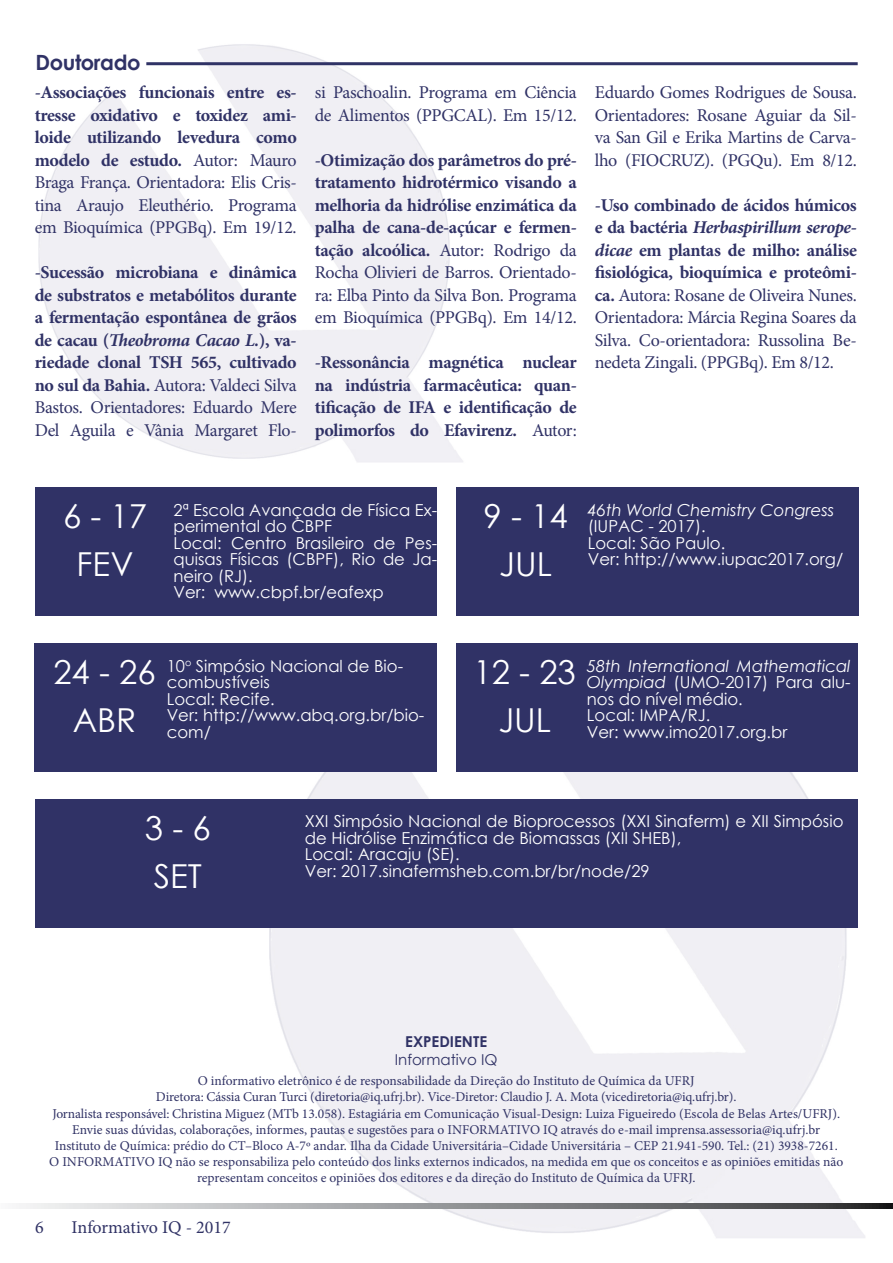
<style>
.page{position:relative;width:893px;height:1263px;background:#fff}
.page>*{position:absolute;margin:0;border:0;box-sizing:border-box;transform-origin:0 0}
.t1{font:33px/48px "Century Gothic";color:#fff;text-align:center}
.t2{font:700 21px "Century Gothic";letter-spacing:-.02em;color:#303266}
.t3{font:18px/22.5px "Minion Pro";letter-spacing:-.02em;color:#303266;text-align:justify}
.t4{font:700 18px/22.5px "Minion Pro";letter-spacing:-.02em;color:#303266;text-align:justify}
.t5{font:18px "Minion Pro";letter-spacing:-.005em;color:#303265}
.t6{font:16.5px/16.5px "Century Gothic";color:#fff}
.t7{font:italic 16.5px "Century Gothic";color:#fff}
.t8{font:15px "Century Gothic";color:#303265}
.t9{font:700 15px "Century Gothic";color:#303265}
.t10{font:13.5px/16.2px "Minion Pro";color:#303265;text-align:center}
.s1{font-weight:600}
.s2{font-weight:700}
.s3{font-style:italic}
.s4{font-weight:400}
.s5{font-weight:700;font-style:italic}
</style>
<div class="page">
<img style="left:34px;top:44px;width:831px;height:1194px">
<svg style="left:19px;top:1203px;width:874px;height:6px;background:#909294"></svg>
<hr style="left:146px;top:62px;width:712px;height:3px;background:#303366">
<div style="left:36px;top:487px;width:401px;height:129px;background:#303266"></div>
<div style="left:456px;top:487px;width:402px;height:129px;background:#303266"></div>
<div style="left:35px;top:643px;width:402px;height:129px;background:#303266"></div>
<div style="left:456px;top:643px;width:401px;height:129px;background:#303266"></div>
<div style="left:35px;top:799px;width:822px;height:129px;background:#303266"></div>
<h2 class="t2" style="left:36px;top:46px;width:107px">Doutorado</h2>
<p class="t3" style="left:35px;top:81px;width:264px"><span class="s1">-</span><span class="s2">Associações funcionais entre es&shy;tresse oxidativo e toxidez ami&shy;loide utilizando levedura como modelo de estudo.</span> Autor: Mauro Braga França. Orientadora: Elis Cris&shy;tina Araujo Eleuthério. Programa em Bioquímica (PPGBq). Em 19/12.</p>
<p class="t4" style="left:35px;top:261px;width:264px"><span class="s1">-</span>Sucessão microbiana e dinâmica de substratos e metabólitos durante a fermentação espontânea de grãos de cacau (<span class="s3">Theobroma Cacao L.</span>), va&shy;riedade clonal TSH 565, cultivado no sul da Bahia. <span class="s4">Autora: Valdeci Silva Bastos. Orientadores: Eduardo Mere Del Aguila e Vânia Margaret Flo-</span></p>
<h3 class="t3" style="left:315px;top:81px;width:264px">si Paschoalin. Programa em Ciência de Alimentos (PPGCAL). Em 15/12.</h3>
<p class="t4" style="left:315px;top:148px;width:264px"><span class="s1">-</span>Otimização dos parâmetros do pré&shy;tratamento hidrotérmico visando a melhoria da hidrólise enzimática da palha de cana-de-açúcar e fermen&shy;tação alcoólica. <span class="s4">Autor: Rodrigo da Rocha Olivieri de Barros. Orientado&shy;ra: Elba Pinto da Silva Bon. Programa em Bioquímica (PPGBq). Em 14/12.</span></p>
<h3 class="t4" style="left:315px;top:351px;width:264px"><span class="s1">-</span>Ressonância magnética nuclear na indústria farmacêutica: quan&shy;tificação de IFA e identificação de polimorfos do Efavirenz. <span class="s4">Autor:</span></h3>
<h3 class="t3" style="left:595px;top:81px;width:264px">Eduardo Gomes Rodrigues de Sousa.<br>Orientadores: Rosane Aguiar da Sil&shy;va San Gil e Erika Martins de Carva&shy;lho (FIOCRUZ). (PGQu). Em 8/12.</h3>
<p class="t3" style="left:595px;top:194px;width:264px"><span class="s1">-</span><span class="s2">Uso combinado de ácidos húmicos e da bactéria</span> <span class="s5">Herbaspirillum serope&shy;dicae</span> <span class="s2">em plantas de milho: análise fisiológica, bioquímica e proteômi&shy;ca.</span> Autora: Rosane de Oliveira Nunes.<br>Orientadora: Márcia Regina Soares da Silva. Co-orientadora: Russolina Be&shy;nedeta Zingali. (PPGBq). Em 8/12.</p>
<h1 class="t1" style="left:63px;top:492px;width:86px">6 - 17<br>FEV</h1>
<p class="t6" style="left:174px;top:501px;width:265px">2ª Escola Avançada de Física Ex&shy;perimental do CBPF<br>Local: Centro Brasileiro de Pes&shy;quisas Físicas (CBPF), Rio de Ja&shy;neiro (RJ).<br>Ver: www.cbpf.br/eafexp</p>
<h1 class="t1" style="left:53px;top:648px;width:104px">24 - 26<br>ABR</h1>
<p class="t6" style="left:167px;top:657px;width:259px">10<sup>o</sup> Simpósio Nacional de Bio&shy;combustíveis<br>Local: Recife.<br>Ver: http://www.abq.org.br/bio&shy;com/</p>
<h1 class="t1" style="left:484px;top:492px;width:86px">9 - 14<br>JUL</h1>
<p class="t7" style="left:588px;top:498px;width:248px">46th World Chemistry Congress</p>
<p class="t6" style="left:588px;top:518px;width:257px">(IUPAC - 2017).<br>Local: São Paulo.<br>Ver: http://www.iupac2017.org/</p>
<h1 class="t1" style="left:474px;top:648px;width:104px">12 - 23<br>JUL</h1>
<p class="t6" style="left:587px;top:657px;width:265px"><span class="s3">58th International Mathematical<br>Olympiad</span> (UMO-2017) Para alu&shy;nos do nível médio.<br>Local: IMPA/RJ.<br>Ver: www.imo2017.org.br</p>
<h1 class="t1" style="left:145px;top:803px;width:67px;text-align:left">3 - 6<br>SET</h1>
<p class="t6" style="left:305px;top:813px;width:540px">XXI Simpósio Nacional de Bioprocessos (XXI Sinaferm) e XII Simpósio de Hidrólise Enzimática de Biomassas (XII SHEB),<br>Local: Aracaju (SE).<br>Ver: 2017.sinafermsheb.com.br/br/node/29</p>
<p class="t9" style="left:405px;top:1030px;width:83px">EXPEDIENTE</p>
<p class="t8" style="left:395px;top:1049px;width:104px">Informativo IQ</p>
<p class="t10" style="left:49px;top:1073px;width:795px">O informativo eletrônico é de responsabilidade da Direção do Instituto de Química da UFRJ<br>Diretora: Cássia Curan Turci (diretoria@iq.ufrj.br). Vice-Diretor: Claudio J. A. Mota (vicediretoria@iq.ufrj.br).<br>Jornalista responsável: Christina Miguez (MTb 13.058). Estagiária em Comunicação Visual-Design: Luiza Figueiredo (Escola de Belas Artes/UFRJ).<br>Envie suas dúvidas, colaborações, informes, pautas e sugestões para o INFORMATIVO IQ através do e-mail imprensa.assessoria@iq.ufrj.br Instituto de Química: prédio do CT–Bloco A-7º andar. Ilha da Cidade Universitária–Cidade Universitária – CEP 21.941-590. Tel.: (21) 3938-7261.<br>O INFORMATIVO IQ não se responsabiliza pelo conteúdo dos links externos indicados, na medida em que os conceitos e as opiniões emitidas não representam conceitos e opiniões dos editores e da direção do Instituto de Química da UFRJ.</p>
<h3 class="t5" style="left:35px;top:1215px;width:10px">6</h3>
<h3 class="t5" style="left:72px;top:1215px;width:161px">Informativo IQ - 2017</h3>
</div>
